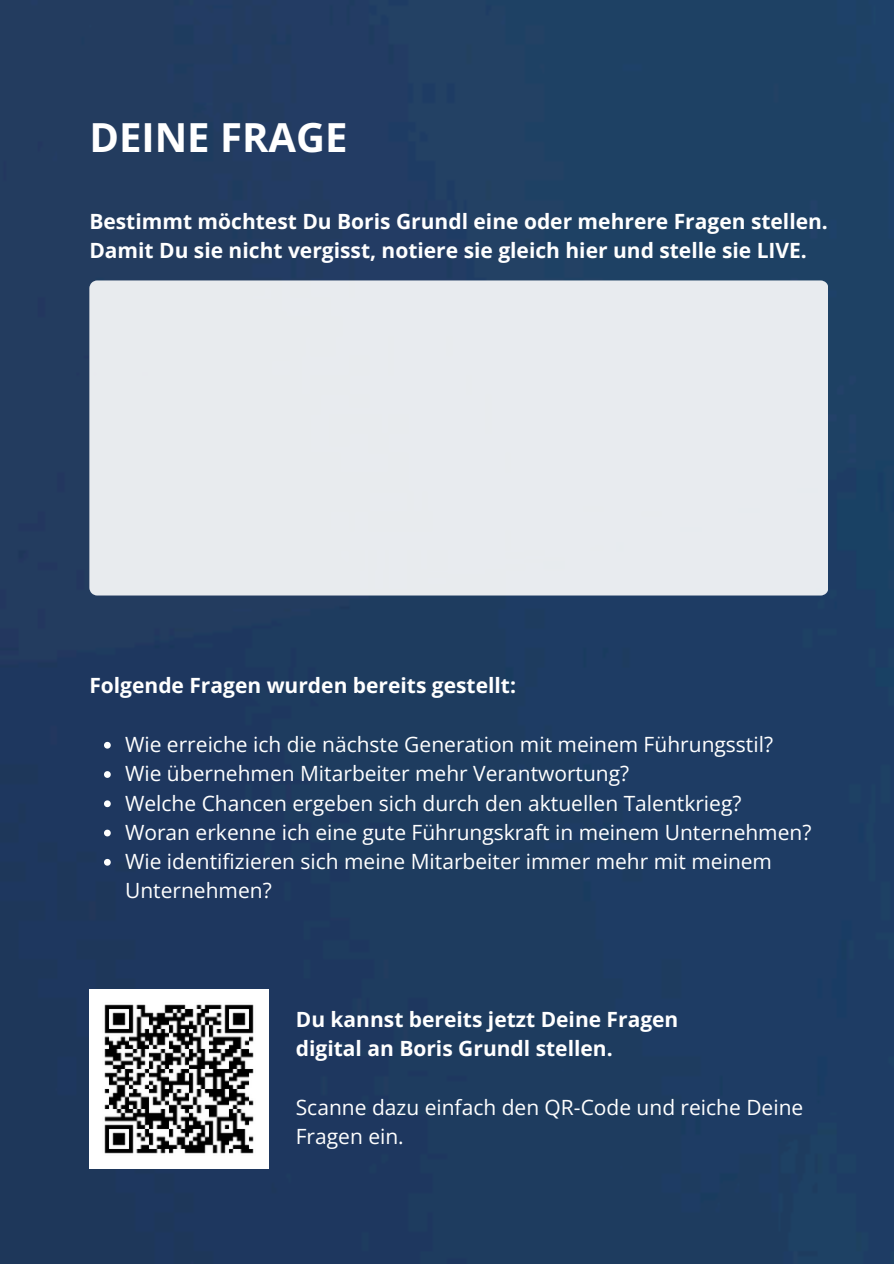
<style>
.page{position:relative;width:894px;height:1264px;background:#fff}
.page>*{position:absolute;margin:0;border:0;box-sizing:border-box;transform-origin:0 0}
.t1{font:700 40.05px "Open Sans";color:#fff}
.t2{font:21px/29.2px "Open Sans";color:#fff}
.t3{font:700 21px/29.2px "Open Sans";color:#fff}
</style>
<div class="page">
<div style="left:0;top:0;width:893px;height:1263px;background:#1e3c5f"></div>
<div style="left:89px;top:280px;width:738px;height:315px;background:#e8ebef"></div>
<img style="left:89px;top:989px;width:179px;height:179px">
<svg style="left:104px;top:742px;width:7px;height:6px"></svg>
<svg style="left:104px;top:771px;width:7px;height:7px"></svg>
<svg style="left:104px;top:800px;width:7px;height:7px"></svg>
<svg style="left:104px;top:829px;width:7px;height:7px"></svg>
<svg style="left:104px;top:859px;width:7px;height:6px"></svg>
<p class="t1" style="left:89px;top:109px;width:260px">DEINE FRAGE</p>
<h1 class="t3" style="left:89px;top:206px;width:739px">Bestimmt möchtest Du Boris Grundl eine oder mehrere Fragen stellen.<br>Damit Du sie nicht vergisst, notiere sie gleich hier und stelle sie LIVE.</h1>
<p class="t3" style="left:89px;top:670px;width:428px">Folgende Fragen wurden bereits gestellt:</p>
<p class="t2" style="left:125px;top:729px;width:649px">Wie erreiche ich die nächste Generation mit meinem Führungsstil?</p>
<p class="t2" style="left:125px;top:758px;width:505px">Wie übernehmen Mitarbeiter mehr Verantwortung?</p>
<p class="t2" style="left:125px;top:787px;width:617px">Welche Chancen ergeben sich durch den aktuellen Talentkrieg?</p>
<p class="t2" style="left:125px;top:817px;width:687px">Woran erkenne ich eine gute Führungskraft in meinem Unternehmen?</p>
<p class="t2" style="left:125px;top:846px;width:648px">Wie identifizieren sich meine Mitarbeiter immer mehr mit meinem<br>Unternehmen?</p>
<h2 class="t3" style="left:296px;top:1004px;width:384px">Du kannst bereits jetzt Deine Fragen digital an Boris Grundl stellen.</h2>
<h2 class="t2" style="left:296px;top:1092px;width:509px">Scanne dazu einfach den QR-Code und reiche Deine<br>Fragen ein.</h2>
</div>
